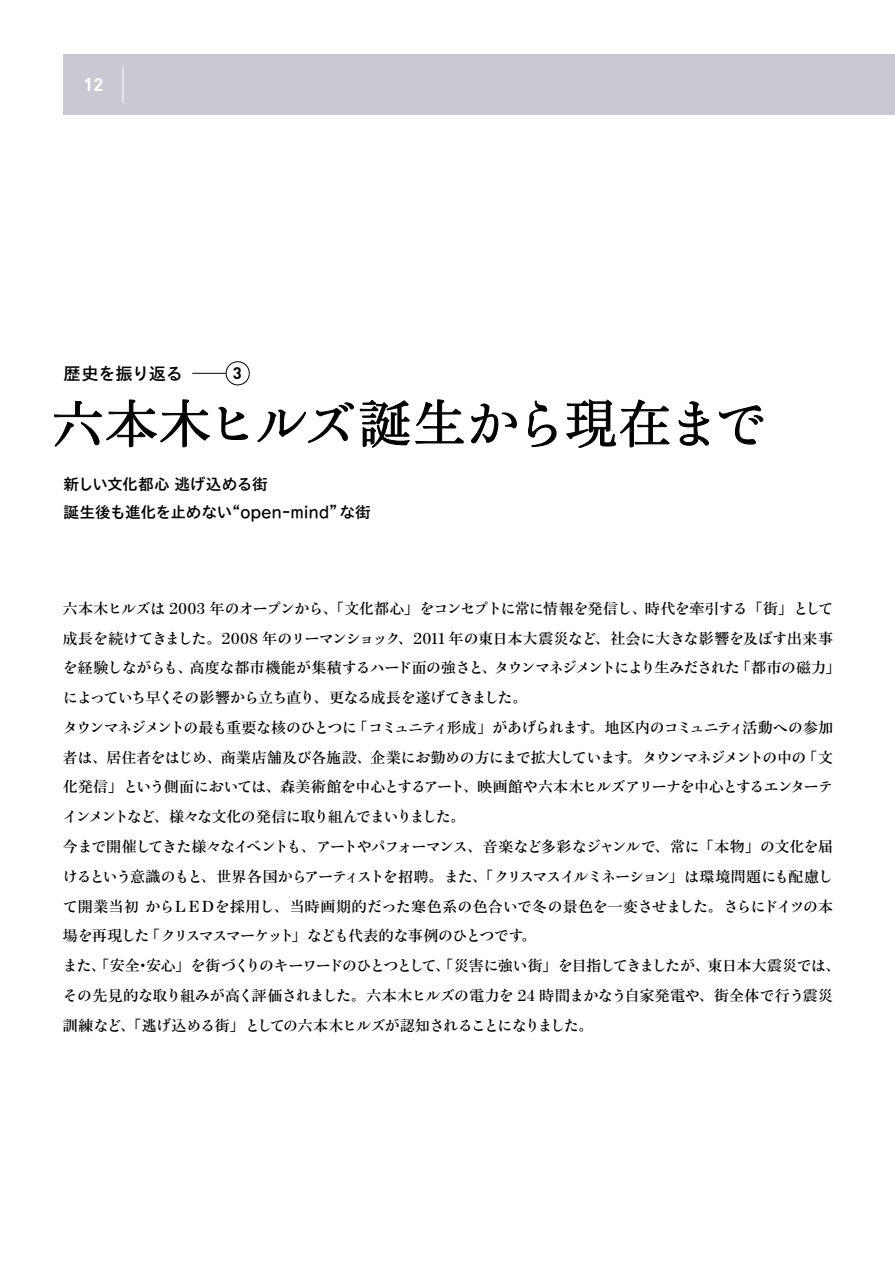
<style>
.page{position:relative;width:895px;height:1265px;background:#fff}
.page>*{position:absolute;margin:0;border:0;box-sizing:border-box;transform-origin:0 0}
.t1{font:500 52.65px "Ro H Min Sink Pro";letter-spacing:-.04em;color:#000}
.t2{font:700 18px "DIN";color:#fff}
.t3{font:17.25px "TB Go Std DB";letter-spacing:-.025em;color:#000}
.t4{font:700 16.5px "DIN";color:#000}
.t5{font:15.75px/27px "TB Go Std DB";letter-spacing:-.02em;color:#000}
.t6{font:700 14.85px/29.7px "Ro H Min Sink Std";letter-spacing:-.04em;color:#000}
</style>
<div class="page">
<svg style="left:54px;top:399px;width:156px;height:48px"></svg>
<svg style="left:218px;top:407px;width:30px;height:33px"></svg>
<svg style="left:257px;top:399px;width:207px;height:48px"></svg>
<svg style="left:471px;top:403px;width:46px;height:40px"></svg>
<svg style="left:528px;top:400px;width:28px;height:47px"></svg>
<svg style="left:566px;top:399px;width:103px;height:49px"></svg>
<svg style="left:678px;top:401px;width:31px;height:44px"></svg>
<svg style="left:719px;top:405px;width:44px;height:39px"></svg>
<hr style="left:192px;top:373px;width:34px;height:1px;background:#000">
<div style="left:226px;top:361px;width:24px;height:24px;border:1px solid #000;border-radius:50%"></div>
<div style="left:63px;top:55px;width:830px;height:60px;background:#c9c8d3"></div>
<hr style="left:892px;top:55px;width:3px;height:60px;background:#c9c8d3">
<hr style="left:123px;top:67px;width:1px;height:36px;background:#fff">
<p class="t2" style="left:84px;top:73px;width:21px">12</p>
<p class="t3" style="left:63px;top:358px;width:121px">歴史を振り返る</p>
<p class="t4" style="left:233px;top:362px;width:10px">3</p>
<h1 class="t1" style="left:51px;top:391px;width:717px">六本木ヒルズ誕生から現在まで</h1>
<p class="t5" style="left:63px;top:471px;width:309px">新しい文化都心 逃げ込める街<br>誕生後も進化を止めない“open-mind”な街</p>
<p class="t6" style="left:63px;top:593px;width:779px">六本木ヒルズは 2003 年のオープンから、「文化都心」をコンセプトに常に情報を発信し、時代を牽引する「街」として成長を続けてきました。2008 年のリーマンショック、2011 年の東日本大震災など、社会に大きな影響を及ぼす出来事を経験しながらも、高度な都市機能が集積するハード面の強さと、タウンマネジメントにより生みだされた「都市の磁力」によっていち早くその影響から立ち直り、更なる成長を遂げてきました。<br>タウンマネジメントの最も重要な核のひとつに「コミュニティ形成」があげられます。地区内のコミュニティ活動への参加者は、居住者をはじめ、商業店舗及び各施設、企業にお勤めの方にまで拡大しています。タウンマネジメントの中の「文化発信」という側面においては、森美術館を中心とするアート、映画館や六本木ヒルズアリーナを中心とするエンターテインメントなど、様々な文化の発信に取り組んでまいりました。<br>今まで開催してきた様々なイベントも、アートやパフォーマンス、音楽など多彩なジャンルで、常に「本物」の文化を届けるという意識のもと、世界各国からアーティストを招聘。また、「クリスマスイルミネーション」は環境問題にも配慮して開業当初 からＬＥＤを採用し、当時画期的だった寒色系の色合いで冬の景色を一変させました。さらにドイツの本場を再現した「クリスマスマーケット」なども代表的な事例のひとつです。<br>また、「安全・安心」を街づくりのキーワードのひとつとして、「災害に強い街」を目指してきましたが、東日本大震災では、その先見的な取り組みが高く評価されました。六本木ヒルズの電力を 24 時間まかなう自家発電や、街全体で行う震災訓練など、「逃げ込める街」としての六本木ヒルズが認知されることになりました。</p>
</div>
